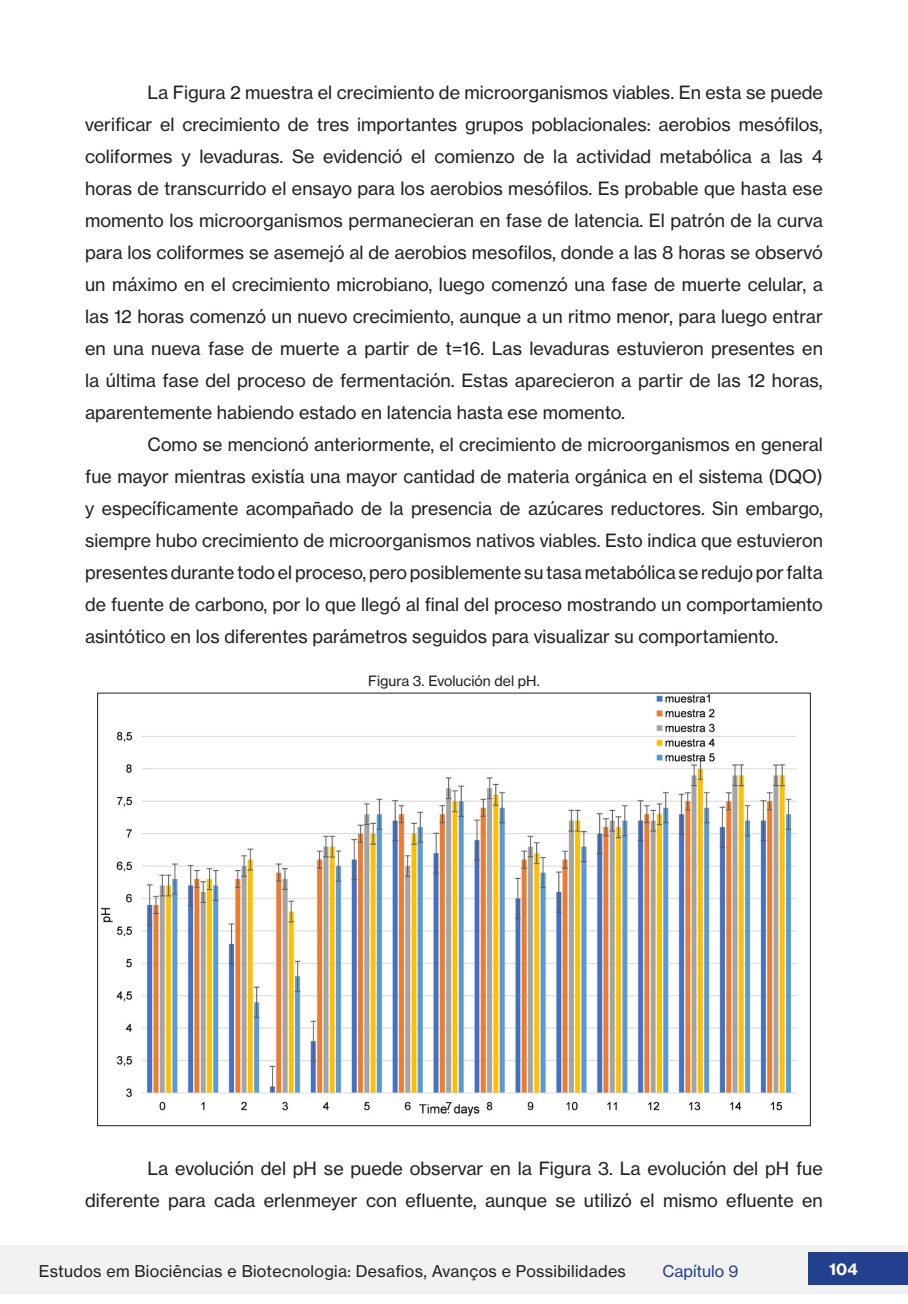
<style>
.page{position:relative;width:908px;height:1304px;background:#fff}
.page>*{position:absolute;margin:0;border:0;box-sizing:border-box;transform-origin:0 0}
.CORPO_DO_TEXTO_ATUAL{font:18px/32px "N Haas Grotesk TX Pro 55 Rg";color:#231f20;text-align:justify}
.t1{font:16px "N Haas Grotesk TX Pro 55 Rg";letter-spacing:.02em;color:#231f20}
.t2{font:16px "N Haas Grotesk TX Pro 55 Rg";color:#23408f}
.t3{font:16px "N Haas Grotesk TX Pro 75 Bd";color:#fff}
.LEGENDAS_DE_TABELAS{font:14px "N Haas Grotesk TX Pro 55 Rg";color:#231f20}
</style>
<div class="page">
<div style="left:0;top:1245px;width:907px;height:49px;background:#f2f2f2"></div>
<div style="left:808px;top:1252px;width:99px;height:33px;background:#23408f"></div>
<img style="left:100px;top:695px;width:697px;height:422px">
<p class="CORPO_DO_TEXTO_ATUAL" style="left:85px;top:77px;width:739px;text-indent:62px">La Figura 2 muestra el crecimiento de microorganismos viables. En esta se puede verificar el crecimiento de tres importantes grupos poblacionales: aerobios mesófilos, coliformes y levaduras. Se evidenció el comienzo de la actividad metabólica a las 4 horas de transcurrido el ensayo para los aerobios mesófilos. Es probable que hasta ese momento los microorganismos permanecieran en fase de latencia. El patrón de la curva para los coliformes se asemejó al de aerobios mesofilos, donde a las 8 horas se observó un máximo en el crecimiento microbiano, luego comenzó una fase de muerte celular, a las 12 horas comenzó un nuevo crecimiento, aunque a un ritmo menor, para luego entrar en una nueva fase de muerte a partir de t=16. Las levaduras estuvieron presentes en la última fase del proceso de fermentación. Estas aparecieron a partir de las 12 horas, aparentemente habiendo estado en latencia hasta ese momento.</p>
<p class="CORPO_DO_TEXTO_ATUAL" style="left:85px;top:429px;width:739px;text-indent:62px">Como se mencionó anteriormente, el crecimiento de microorganismos en general fue mayor mientras existía una mayor cantidad de materia orgánica en el sistema (DQO) y específicamente acompañado de la presencia de azúcares reductores. Sin embargo, siempre hubo crecimiento de microorganismos nativos viables. Esto indica que estuvieron presentes durante todo el proceso, pero posiblemente su tasa metabólica se redujo por falta de fuente de carbono, por lo que llegó al final del proceso mostrando un comportamiento asintótico en los diferentes parámetros seguidos para visualizar su comportamiento.</p>
<p class="LEGENDAS_DE_TABELAS" style="left:368px;top:672px;width:173px">Figura 3. Evolución del pH.</p>
<p class="CORPO_DO_TEXTO_ATUAL" style="left:85px;top:1152px;width:739px;text-align:right">La evolución del pH se puede observar en la Figura 3. La evolución del pH fue diferente para cada erlenmeyer con efluente, aunque se utilizó el mismo efluente en</p>
<p class="t1" style="left:39px;top:1261px;width:588px">Estudos em Biociências e Biotecnologia: Desafios, Avanços e Possibilidades</p>
<p class="t2" style="left:662px;top:1261px;width:78px">Capítulo 9</p>
<p class="t3" style="left:828px;top:1259px;width:30px">104</p>
</div>
